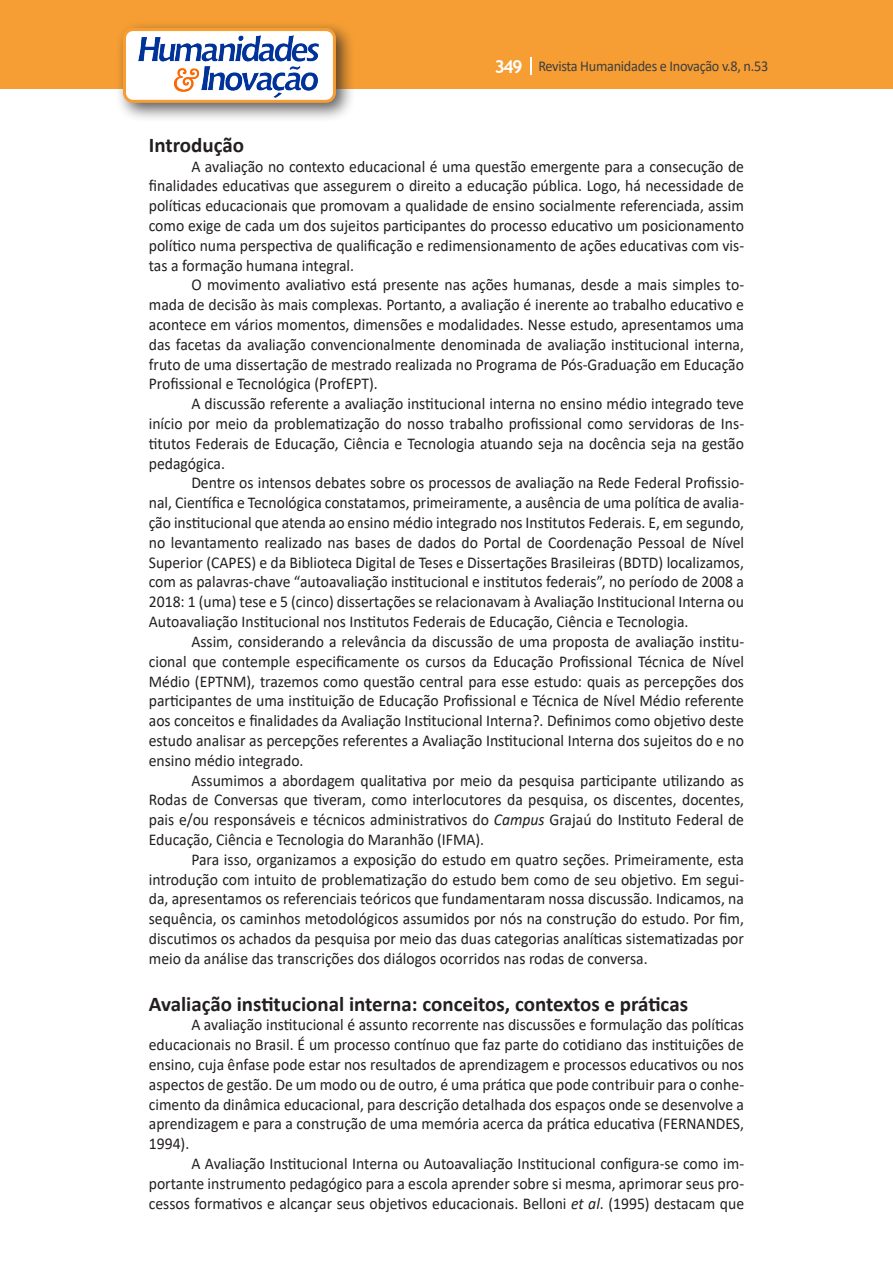
<style>
.page{position:relative;width:893px;height:1263px;background:#fff}
.page>*{position:absolute;margin:0;border:0;box-sizing:border-box;transform-origin:0 0}
.Titulo_2{font:700 21px "Calibri";color:#231f20}
.Texto{font:16.5px/19.8px "Calibri";color:#231f20;text-align:justify;scale:.95 1}
.t1{font:15px "Calibri";letter-spacing:-.02em;color:#3e3e3f;scale:.95 1}
.s1{font-family:"Trebuchet MS";font-weight:700;font-size:18px;color:#fff}
.s2{font-style:italic}
</style>
<div class="page">
<div style="left:0;top:0;width:893px;height:88px;background:#f69e34"></div>
<svg style="left:530px;top:57px;width:2px;height:18px"></svg>
<div style="left:115px;top:20px;width:241px;height:103px;background:#231f20;opacity:.75"></div>
<div style="left:125px;top:30px;width:209px;height:71px;background:#fff;border-radius:9px"></div>
<img style="left:138px;top:35px;width:181px;height:62px">
<div style="left:123px;top:28px;width:213px;height:75px;border:3px solid #f69e34;border-radius:9px"></div>
<p class="t1" style="left:495px;top:56px;width:290px"><span class="s1">349</span> Revista Humanidades e Inovação v.8, n.53</p>
<p class="Titulo_2" style="left:149px;top:130px;width:97px">Introdução</p>
<p class="Texto" style="left:149px;top:156px;width:628px;text-indent:43px">A avaliação no contexto educacional é uma questão emergente para a consecução de finalidades educativas que assegurem o direito a educação pública. Logo, há necessidade de políticas educacionais que promovam a qualidade de ensino socialmente referenciada, assim como exige de cada um dos sujeitos participantes do processo educativo um posicionamento político numa perspectiva de qualificação e redimensionamento de ações educativas com vis&shy;tas a formação humana integral.</p>
<p class="Texto" style="left:149px;top:275px;width:628px;text-indent:43px">O movimento avaliativo está presente nas ações humanas, desde a mais simples to&shy;mada de decisão às mais complexas. Portanto, a avaliação é inerente ao trabalho educativo e acontece em vários momentos, dimensões e modalidades. Nesse estudo, apresentamos uma das facetas da avaliação convencionalmente denominada de avaliação institucional interna, fruto de uma dissertação de mestrado realizada no Programa de Pós-Graduação em Educação Profissional e Tecnológica (ProfEPT).</p>
<p class="Texto" style="left:149px;top:393px;width:628px;text-indent:43px">A discussão referente a avaliação institucional interna no ensino médio integrado teve início por meio da problematização do nosso trabalho profissional como servidoras de Ins&shy;titutos Federais de Educação, Ciência e Tecnologia atuando seja na docência seja na gestão pedagógica.</p>
<p class="Texto" style="left:149px;top:473px;width:628px;text-indent:43px">Dentre os intensos debates sobre os processos de avaliação na Rede Federal Profissio&shy;nal, Científica e Tecnológica constatamos, primeiramente, a ausência de uma política de avalia&shy;ção institucional que atenda ao ensino médio integrado nos Institutos Federais. E, em segundo, no levantamento realizado nas bases de dados do Portal de Coordenação Pessoal de Nível Superior (CAPES) e da Biblioteca Digital de Teses e Dissertações Brasileiras (BDTD) localizamos, com as palavras-chave “autoavaliação institucional e institutos federais”, no período de 2008 a 2018: 1 (uma) tese e 5 (cinco) dissertações se relacionavam à Avaliação Institucional Interna ou Autoavaliação Institucional nos Institutos Federais de Educação, Ciência e Tecnologia.</p>
<p class="Texto" style="left:149px;top:631px;width:628px;text-indent:43px">Assim, considerando a relevância da discussão de uma proposta de avaliação institu&shy;cional que contemple especificamente os cursos da Educação Profissional Técnica de Nível Médio (EPTNM), trazemos como questão central para esse estudo: quais as percepções dos participantes de uma instituição de Educação Profissional e Técnica de Nível Médio referente aos conceitos e finalidades da Avaliação Institucional Interna?. Definimos como objetivo deste estudo analisar as percepções referentes a Avaliação Institucional Interna dos sujeitos do e no ensino médio integrado.</p>
<p class="Texto" style="left:149px;top:770px;width:628px;text-indent:43px">Assumimos a abordagem qualitativa por meio da pesquisa participante utilizando as Rodas de Conversas que tiveram, como interlocutores da pesquisa, os discentes, docentes, pais e/ou responsáveis e técnicos administrativos do <span class="s2">Campus</span> Grajaú do Instituto Federal de Educação, Ciência e Tecnologia do Maranhão (IFMA).</p>
<p class="Texto" style="left:149px;top:849px;width:628px;text-indent:43px">Para isso, organizamos a exposição do estudo em quatro seções. Primeiramente, esta introdução com intuito de problematização do estudo bem como de seu objetivo. Em segui&shy;da, apresentamos os referenciais teóricos que fundamentaram nossa discussão. Indicamos, na sequência, os caminhos metodológicos assumidos por nós na construção do estudo. Por fim, discutimos os achados da pesquisa por meio das duas categorias analíticas sistematizadas por meio da análise das transcrições dos diálogos ocorridos nas rodas de conversa.</p>
<p class="Titulo_2" style="left:149px;top:989px;width:541px">Avaliação institucional interna: conceitos, contextos e práticas</p>
<p class="Texto" style="left:149px;top:1014px;width:628px;text-indent:43px">A avaliação institucional é assunto recorrente nas discussões e formulação das políticas educacionais no Brasil. É um processo contínuo que faz parte do cotidiano das instituições de ensino, cuja ênfase pode estar nos resultados de aprendizagem e processos educativos ou nos aspectos de gestão. De um modo ou de outro, é uma prática que pode contribuir para o conhe&shy;cimento da dinâmica educacional, para descrição detalhada dos espaços onde se desenvolve a aprendizagem e para a construção de uma memória acerca da prática educativa (FERNANDES, 1994).</p>
<p class="Texto" style="left:149px;top:1153px;width:628px;text-indent:43px">A Avaliação Institucional Interna ou Autoavaliação Institucional configura-se como im&shy;portante instrumento pedagógico para a escola aprender sobre si mesma, aprimorar seus pro&shy;cessos formativos e alcançar seus objetivos educacionais. Belloni <span class="s2">et al</span>. (1995) destacam que</p>
</div>
